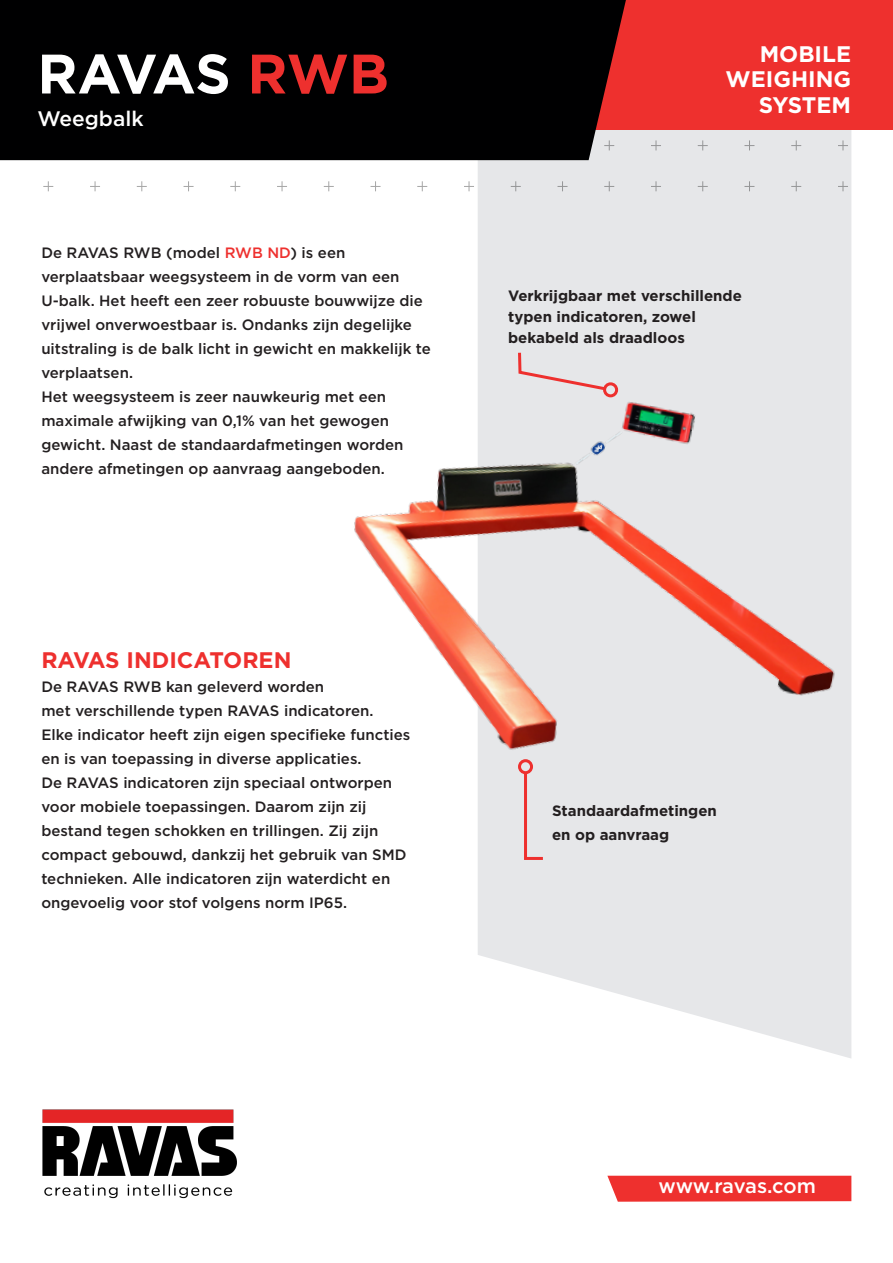
<style>
.page{position:relative;width:893px;height:1263px;background:#fff}
.page>*{position:absolute;margin:0;border:0;box-sizing:border-box;transform-origin:0 0}
.t1{font:700 55.5px "Gotham";letter-spacing:-.015em;color:#fff}
.t2{font:700 22.5px/25.3px "Gotham";color:#fff;text-align:right}
.t3{font:700 22.5px "Gotham";color:#ee302e}
.t4{font:500 21px "Gotham";color:#fff}
.t5{font:500 20.25px "Gotham";letter-spacing:-.015em;color:#fff}
.t6{font:500 15px/24px "Gotham";color:#231f20}
.t7{font:700 15px "Gotham";color:#231f20}
.s1{color:#ee302e}
</style>
<div class="page">
<svg style="left:478px;top:130px;width:373px;height:928px;background:#e9e9eb"></svg>
<svg style="left:838px;top:140px;width:10px;height:10px"></svg>
<svg style="left:838px;top:181px;width:10px;height:10px"></svg>
<svg style="left:791px;top:140px;width:10px;height:10px"></svg>
<svg style="left:791px;top:181px;width:10px;height:10px"></svg>
<svg style="left:744px;top:140px;width:10px;height:10px"></svg>
<svg style="left:744px;top:181px;width:10px;height:10px"></svg>
<svg style="left:698px;top:140px;width:10px;height:10px"></svg>
<svg style="left:698px;top:181px;width:10px;height:10px"></svg>
<svg style="left:651px;top:140px;width:10px;height:10px"></svg>
<svg style="left:651px;top:181px;width:10px;height:10px"></svg>
<svg style="left:604px;top:181px;width:10px;height:10px"></svg>
<svg style="left:557px;top:181px;width:10px;height:10px"></svg>
<svg style="left:511px;top:181px;width:10px;height:10px"></svg>
<svg style="left:464px;top:181px;width:10px;height:10px"></svg>
<svg style="left:417px;top:181px;width:10px;height:10px"></svg>
<svg style="left:370px;top:181px;width:11px;height:10px"></svg>
<svg style="left:324px;top:181px;width:10px;height:10px"></svg>
<svg style="left:277px;top:181px;width:10px;height:10px"></svg>
<svg style="left:230px;top:181px;width:10px;height:10px"></svg>
<svg style="left:184px;top:181px;width:10px;height:10px"></svg>
<svg style="left:137px;top:181px;width:10px;height:10px"></svg>
<svg style="left:90px;top:181px;width:10px;height:10px"></svg>
<svg style="left:43px;top:181px;width:10px;height:10px"></svg>
<div style="left:563px;top:0;width:330px;height:130px;background:#ee302e"></div>
<div style="left:0;top:0;width:626px;height:160px;background:#000001"></div>
<img style="left:354px;top:348px;width:498px;height:501px">
<img style="left:42px;top:1109px;width:195px;height:90px">
<div style="left:607px;top:1176px;width:244px;height:26px;background:#ee302e"></div>
<svg style="left:516px;top:350px;width:92px;height:42px;background:#e6d8d9"></svg>
<div style="left:603px;top:382px;width:15px;height:15px;border:3px solid #ee302e;border-radius:50%"></div>
<svg style="left:522px;top:770px;width:24px;height:91px;background:#e7ccce"></svg>
<div style="left:518px;top:759px;width:15px;height:15px;border:3px solid #ee302e;border-radius:50%"></div>
<p class="t1" style="left:37px;top:37px;width:353px">RAVAS <span class="s1">RWB</span></p>
<p class="t4" style="left:37px;top:105px;width:108px">Weegbalk</p>
<p class="t6" style="left:41px;top:240px;width:391px">De RAVAS RWB (model <span class="s1">RWB ND</span>) is een verplaatsbaar weegsysteem in de vorm van een U-balk. Het heeft een zeer robuuste bouwwijze die vrijwel onverwoestbaar is. Ondanks zijn degelijke uitstraling is de balk licht in gewicht en makkelijk te verplaatsen.</p>
<p class="t6" style="left:41px;top:384px;width:364px">Het weegsysteem is zeer nauwkeurig met een maximale afwijking van 0,1% van het gewogen gewicht. Naast de standaardafmetingen worden andere afmetingen op aanvraag aangeboden.</p>
<p class="t3" style="left:41px;top:645px;width:252px">RAVAS INDICATOREN</p>
<p class="t6" style="left:41px;top:675px;width:284px">De RAVAS RWB kan geleverd worden</p>
<p class="t6" style="left:41px;top:699px;width:334px">met verschillende typen RAVAS indicatoren.</p>
<p class="t6" style="left:41px;top:723px;width:370px">Elke indicator heeft zijn eigen specifieke functies en is van toepassing in diverse applicaties.</p>
<p class="t6" style="left:41px;top:771px;width:352px">De RAVAS indicatoren zijn speciaal ontworpen</p>
<p class="t6" style="left:41px;top:795px;width:327px">voor mobiele toepassingen. Daarom zijn zij</p>
<p class="t6" style="left:41px;top:819px;width:367px">bestand tegen schokken en trillingen. Zij zijn compact gebouwd, dankzij het gebruik van SMD technieken. Alle indicatoren zijn waterdicht en ongevoelig voor stof volgens norm IP65.</p>
<p class="t2" style="left:725px;top:41px;width:127px">MOBILE<br>WEIGHING</p>
<p class="t2" style="left:759px;top:92px;width:94px">SYSTEM</p>
<p class="t7" style="left:508px;top:285px;width:235px">Verkrijgbaar met verschillende</p>
<p class="t7" style="left:508px;top:306px;width:189px">typen indicatoren, zowel</p>
<p class="t7" style="left:508px;top:327px;width:178px">bekabeld als draadloos</p>
<p class="t7" style="left:552px;top:801px;width:166px">Standaardafmetingen</p>
<p class="t7" style="left:552px;top:825px;width:119px">en op aanvraag</p>
<p class="t5" style="left:658px;top:1172px;width:159px">www.ravas.com</p>
</div>
